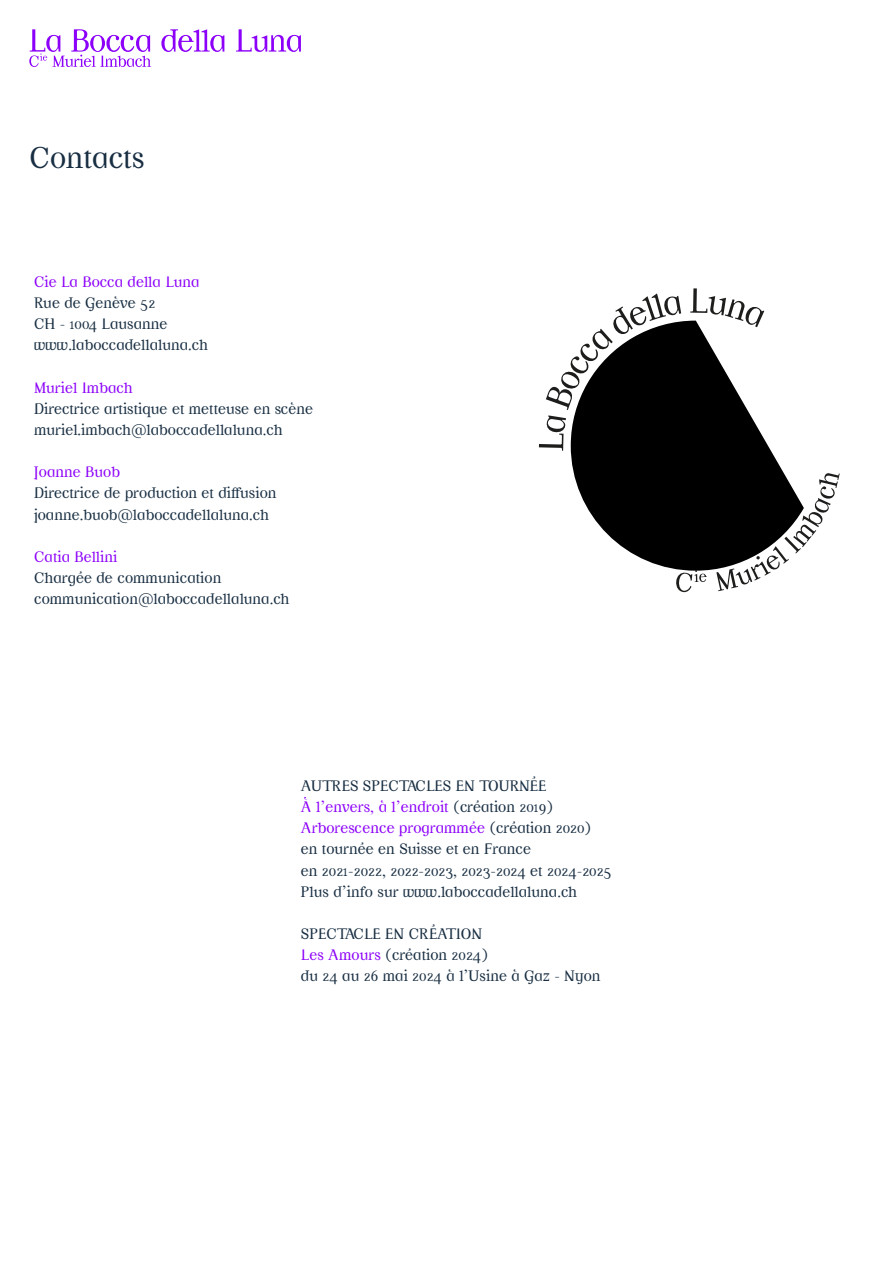
<style>
.page{position:relative;width:893px;height:1263px;background:#fff}
.page>*{position:absolute;margin:0;border:0;box-sizing:border-box;transform-origin:0 0}
.exergue{font:34.8px "Homoneta";color:#182e42}
.txt-courant{font:17.7px "Homoneta";color:#182e42}
.txt-courant-2{font:17.7px "Homoneta";color:#8c00fa}
.s1{color:#182e42}
.s2{color:#8c00fa}
</style>
<div class="page">
<svg style="left:161px;top:29px;width:63px;height:23px"></svg>
<svg style="left:236px;top:29px;width:65px;height:23px"></svg>
<svg style="left:29px;top:29px;width:122px;height:38px"></svg>
<svg style="left:539px;top:293px;width:142px;height:158px"></svg>
<svg style="left:690px;top:288px;width:74px;height:33px"></svg>
<svg style="left:571px;top:321px;width:213px;height:250px;fill:#000"></svg>
<svg style="left:676px;top:570px;width:31px;height:22px"></svg>
<svg style="left:716px;top:473px;width:124px;height:118px"></svg>
<p class="exergue" style="left:29px;top:134px;width:117px">Contacts</p>
<p class="txt-courant-2" style="left:34px;top:270px;width:167px">Cie La Bocca della Luna</p>
<p class="txt-courant" style="left:34px;top:291px;width:123px">Rue de Genève 52</p>
<p class="txt-courant" style="left:34px;top:312px;width:135px">CH - 1004 Lausanne</p>
<p class="txt-courant" style="left:34px;top:333px;width:175px">www.laboccadellaluna.ch</p>
<p class="txt-courant-2" style="left:34px;top:376px;width:100px">Muriel Imbach</p>
<p class="txt-courant" style="left:34px;top:397px;width:281px">Directrice artistique et metteuse en scène</p>
<p class="txt-courant" style="left:34px;top:418px;width:250px">muriel.imbach@laboccadellaluna.ch</p>
<p class="txt-courant-2" style="left:34px;top:460px;width:88px">Joanne Buob</p>
<p class="txt-courant" style="left:34px;top:481px;width:244px">Directrice de production et diffusion</p>
<p class="txt-courant" style="left:34px;top:503px;width:236px">joanne.buob@laboccadellaluna.ch</p>
<p class="txt-courant-2" style="left:34px;top:545px;width:85px">Catia Bellini</p>
<p class="txt-courant" style="left:34px;top:566px;width:189px">Chargée de communication</p>
<p class="txt-courant" style="left:34px;top:587px;width:257px">communication@laboccadellaluna.ch</p>
<p class="txt-courant" style="left:301px;top:774px;width:247px">AUTRES SPECTACLES EN TOURNÉE</p>
<p class="txt-courant-2" style="left:301px;top:795px;width:254px">À l’envers, à l’endroit <span class="s1">(création 2019)</span></p>
<p class="txt-courant-2" style="left:301px;top:816px;width:292px">Arborescence programmée <span class="s1">(création 2020)</span></p>
<p class="txt-courant" style="left:301px;top:837px;width:232px">en tournée en Suisse et en France</p>
<p class="txt-courant" style="left:301px;top:859px;width:312px">en 2021-2022, 2022-2023, 2023-2024 et 2024-2025</p>
<p class="txt-courant" style="left:301px;top:880px;width:278px">Plus d’info sur www.laboccadellaluna.ch</p>
<p class="txt-courant" style="left:301px;top:922px;width:183px">SPECTACLE EN CRÉATION</p>
<p class="txt-courant" style="left:301px;top:943px;width:189px"><span class="s2">Les Amours</span> (création 2024)</p>
<p class="txt-courant" style="left:301px;top:964px;width:301px">du 24 au 26 mai 2024 à l’Usine à Gaz - Nyon</p>
</div>
